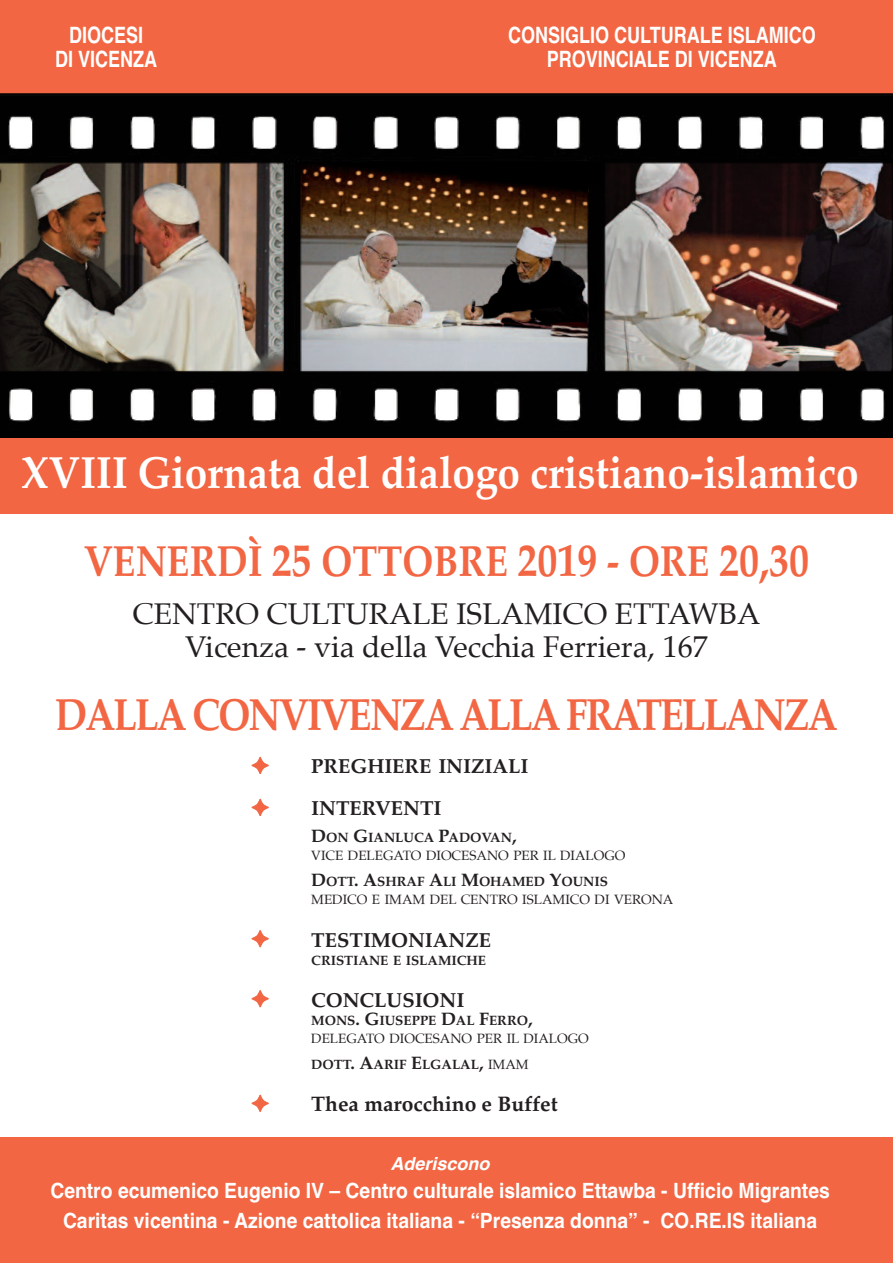
<style>
.page{position:relative;width:893px;height:1263px;background:#fff}
.page>*{position:absolute;margin:0;border:0;box-sizing:border-box;transform-origin:0 0}
.t1{font:700 45px "Palatino";color:#fff;scale:.9 1}
.t2{font:700 45px "Palatino";letter-spacing:-.05em;color:#f26643;scale:.86 1}
.t3{font:700 43.5px "Palatino";color:#f26643;scale:.86 1}
.t4{font:30px/33px "Palatino";color:#231f20;text-align:center}
.t5{font:700 22.5px "Helvetica";color:#fff;scale:.8 1}
.t6{font:700 21px/30px "Helvetica";color:#fff;text-align:center;scale:.92 1}
.t7{font:700 21px "Palatino";color:#231f20}
.t8{font:700 20.25px/42px "Palatino";color:#231f20}
.t9{font:italic 700 18px "Helvetica";color:#fff}
.t10{font:13.5px/18px "Palatino";color:#231f20}
.t11{font:700 13.5px "Palatino";color:#231f20}
.s1{font-size:46.5px}
.s2{font-weight:700;font-size:18px}
.s3{font-weight:700}
.s4{font-size:18px}
.s5{font-weight:400}
</style>
<div class="page">
<div style="left:0;top:0;width:893px;height:94px;background:#f26643"></div>
<div style="left:0;top:437px;width:893px;height:77px;background:#f26643"></div>
<div style="left:0;top:1138px;width:893px;height:125px;background:#f26643"></div>
<img style="left:0;top:94px;width:893px;height:343px">
<h3 class="t5" style="left:69px;top:22px;width:94px">DIOCESI</h3>
<h3 class="t5" style="left:508px;top:22px;width:386px">CONSIGLIO CULTURALE ISLAMICO</h3>
<h3 class="t5" style="left:55px;top:46px;width:129px">DI VICENZA</h3>
<h3 class="t5" style="left:547px;top:46px;width:289px">PROVINCIALE DI VICENZA</h3>
<h1 class="t1" style="left:22px;top:451px;width:931px">XVIII GIORNATA DEL DIALOGO CRISTIANO-ISLAMICO</h1>
<h2 class="t3" style="left:84px;top:540px;width:845px">VENERDÌ <span class="s1">25</span> OTTOBRE <span class="s1">2019</span> - ORE <span class="s1">20,30</span></h2>
<h3 class="t4" style="left:132px;top:599px;width:630px">CENTRO CULTURALE ISLAMICO ETTAWBA<br>VICENZA - VIA DELLA VECCHIA FERRIERA, 167</h3>
<h1 class="t2" style="left:55px;top:693px;width:912px">DALLA CONVIVENZA ALLA FRATELLANZA</h1>
<h3 class="t8" style="left:311px;top:747px;width:219px">PREGHIERE INIZIALI<br>INTERVENTI</h3>
<p class="t10" style="left:311px;top:829px;width:316px"><span class="s2">D</span><span class="s3">ON</span> <span class="s2">G</span><span class="s3">IANLUCA</span> <span class="s2">P</span><span class="s3">ADOVAN</span><span class="s2">,<br></span>VICE DELEGATO DIOCESANO PER IL DIALOGO</p>
<p class="t10" style="left:311px;top:874px;width:364px"><span class="s2">D</span><span class="s3">OTT</span><span class="s2">. A</span><span class="s3">SHRAF</span> <span class="s2">A</span><span class="s3">LI</span> <span class="s2">M</span><span class="s3">OHAMED</span> <span class="s2">Y</span><span class="s3">OUNIS<br></span>MEDICO E IMAM DEL CENTRO ISLAMICO DI VERONA</p>
<h3 class="t8" style="left:311px;top:920px;width:181px">TESTIMONIANZE</h3>
<p class="t11" style="left:311px;top:954px;width:176px">CRISTIANE E ISLAMICHE</p>
<h3 class="t8" style="left:311px;top:980px;width:154px">CONCLUSIONI</h3>
<p class="t10" style="left:311px;top:1012px;width:279px"><span class="s3">MONS</span><span class="s2">. G</span><span class="s3">IUSEPPE</span> <span class="s2">D</span><span class="s3">AL</span> <span class="s2">F</span><span class="s3">ERRO</span><span class="s2">,<br></span>DELEGATO DIOCESANO PER IL DIALOGO</p>
<p class="t11" style="left:311px;top:1058px;width:219px">DOTT<span class="s4">. A</span>ARIF <span class="s4">E</span>LGALAL<span class="s4">,</span> <span class="s5">IMAM</span></p>
<h3 class="t7" style="left:311px;top:1094px;width:248px">THEA MAROCCHINO E BUFFET</h3>
<h3 class="t9" style="left:391px;top:1153px;width:101px">Aderiscono</h3>
<h3 class="t6" style="left:50px;top:1176px;width:849px">Centro ecumenico Eugenio IV – Centro culturale islamico Ettawba - Ufficio Migrantes<br>Caritas vicentina - Azione cattolica italiana - “Presenza donna” - CO.RE.IS italiana</h3>
</div>
